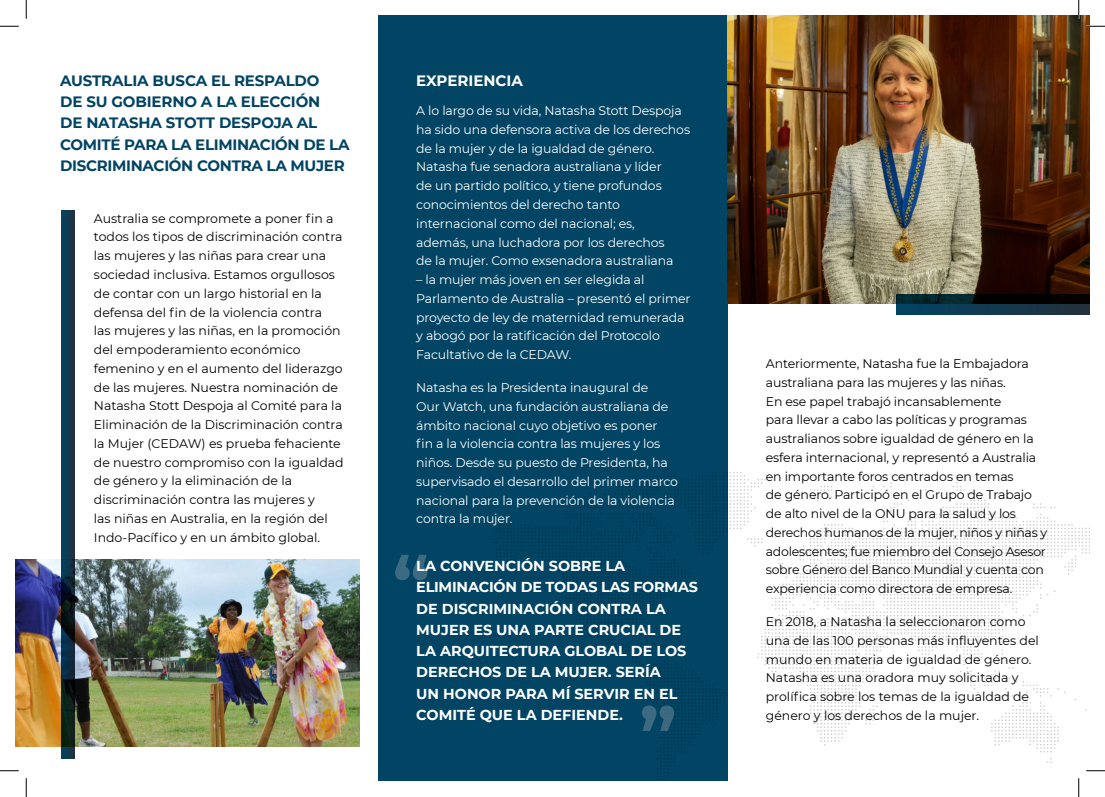
<style>
.page{position:relative;width:1105px;height:797px;background:#fff}
.page>*{position:absolute;margin:0;border:0;box-sizing:border-box;transform-origin:0 0}
.t1{font:700 75px "Montserrat";color:#c9c9c9}
.Feature{font:700 15px/21.2px "Montserrat";letter-spacing:-.02em;color:#014463}
.Feature-2{font:700 15px "Montserrat";color:#fff}
.Feature-3{font:700 14.38px/21.2px "Montserrat";color:#fff}
.Body_small{font:12.5px/18.8px "Montserrat";letter-spacing:-.01em;color:#fff}
.Body_small-2{font:12.5px/18.8px "Montserrat";letter-spacing:-.01em;color:#000}
.Body{font:12.5px/18.8px "Montserrat";color:#000}
</style>
<div class="page">
<img style="left:16px;top:559px;width:343px;height:188px">
<svg style="left:61px;top:211px;width:14px;height:547px;background:#0e3142"></svg>
<div style="left:378px;top:16px;width:349px;height:764px;background:#014463"></div>
<img style="left:727px;top:16px;width:362px;height:288px">
<svg style="left:896px;top:294px;width:193px;height:20px;background:#0a2530"></svg>
<svg style="left:0;top:25px;width:19px;height:2px"></svg>
<svg style="left:1086px;top:25px;width:19px;height:2px"></svg>
<svg style="left:0;top:770px;width:19px;height:1px"></svg>
<svg style="left:25px;top:0;width:2px;height:19px"></svg>
<svg style="left:25px;top:778px;width:2px;height:19px"></svg>
<svg style="left:1078px;top:0;width:1px;height:19px"></svg>
<svg style="left:489px;top:472px;width:616px;height:325px"></svg>
<p class="Feature" style="left:60px;top:69px;width:291px">AUSTRALIA BUSCA EL RESPALDO<br>DE SU GOBIERNO A LA ELECCIÓN<br>DE NATASHA STOTT DESPOJA AL<br>COMITÉ PARA LA ELIMINACIÓN DE LA<br>DISCRIMINACIÓN CONTRA LA MUJER</p>
<p class="Body" style="left:94px;top:208px;width:251px">Australia se compromete a poner fin a todos los tipos de discriminación contra las mujeres y las niñas para crear una sociedad inclusiva. Estamos orgullosos de contar con un largo historial en la defensa del fin de la violencia contra<br>las mujeres y las niñas, en la promoción del empoderamiento económico femenino y en el aumento del liderazgo de las mujeres. Nuestra nominación de Natasha Stott Despoja al Comité para la Eliminación de la Discriminación contra la Mujer (CEDAW) es prueba fehaciente de nuestro compromiso con la igualdad de género y la eliminación de la discriminación contra las mujeres y<br>las niñas en Australia, en la región del Indo-Pacífico y en un ámbito global.</p>
<p class="Feature-2" style="left:416px;top:70px;width:108px">EXPERIENCIA</p>
<p class="Body_small" style="left:416px;top:101px;width:275px">A lo largo de su vida, Natasha Stott Despoja ha sido una defensora activa de los derechos de la mujer y de la igualdad de género.<br>Natasha fue senadora australiana y líder<br>de un partido político, y tiene profundos conocimientos del derecho tanto internacional como del nacional; es, además, una luchadora por los derechos<br>de la mujer. Como exsenadora australiana</p>
<p class="Body_small" style="left:416px;top:270px;width:276px">– la mujer más joven en ser elegida al Parlamento de Australia – presentó el primer proyecto de ley de maternidad remunerada y abogó por la ratificación del Protocolo Facultativo de la CEDAW.</p>
<p class="Body_small" style="left:416px;top:378px;width:263px">Natasha es la Presidenta inaugural de<br>Our Watch, una fundación australiana de ámbito nacional cuyo objetivo es poner<br>fin a la violencia contra las mujeres y los niños. Desde su puesto de Presidenta, ha supervisado el desarrollo del primer marco nacional para la prevención de la violencia contra la mujer.</p>
<h1 class="t1" style="left:393px;top:529px;width:39px">“</h1>
<p class="Feature-3" style="left:416px;top:554px;width:283px">LA CONVENCIÓN SOBRE LA<br>ELIMINACIÓN DE TODAS LAS FORMAS<br>DE DISCRIMINACIÓN CONTRA LA<br>MUJER ES UNA PARTE CRUCIAL DE<br>LA ARQUITECTURA GLOBAL DE LOS<br>DERECHOS DE LA MUJER. SERÍA<br>UN HONOR PARA MÍ SERVIR EN EL<br>COMITÉ QUE LA DEFIENDE.</p>
<h1 class="t1" style="left:677px;top:756px;width:39px;rotate:-180deg">“</h1>
<p class="Body_small-2" style="left:766px;top:354px;width:283px">Anteriormente, Natasha fue la Embajadora australiana para las mujeres y las niñas.<br>En ese papel trabajó incansablemente<br>para llevar a cabo las políticas y programas australianos sobre igualdad de género en la esfera internacional, y representó a Australia en importante foros centrados en temas<br>de género. Participó en el Grupo de Trabajo de alto nivel de la ONU para la salud y los derechos humanos de la mujer, niños y niñas y adolescentes; fue miembro del Consejo Asesor sobre Género del Banco Mundial y cuenta con experiencia como directora de empresa.</p>
<p class="Body_small-2" style="left:766px;top:611px;width:275px">En 2018, a Natasha la seleccionaron como una de las 100 personas más influyentes del mundo en materia de igualdad de género.<br>Natasha es una oradora muy solicitada y prolífica sobre los temas de la igualdad de género y los derechos de la mujer.</p>
</div>
